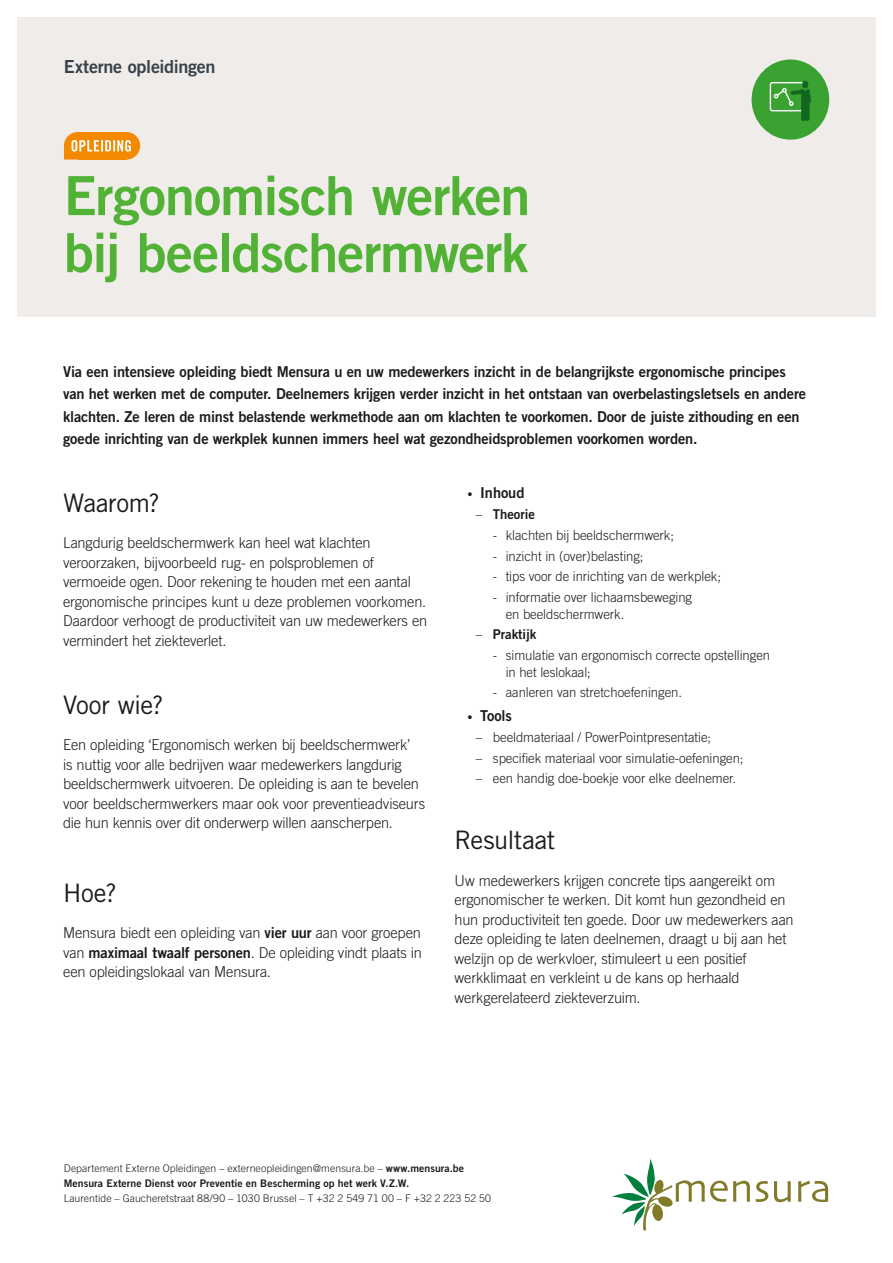
<style>
.page{position:relative;width:893px;height:1263px;background:#fff}
.page>*{position:absolute;margin:0;border:0;box-sizing:border-box;transform-origin:0 0}
.t1{font:54px/57px "Trade Gothic LT Std Bd 2";letter-spacing:-.025em;color:#51b236}
.t2{font:25.5px "Trade Gothic LT Std";letter-spacing:-.015em;color:#1c1b1a}
.t3{font:18px "Trade Gothic LT Std Bd 2";letter-spacing:-.015em;color:#384149}
.t4{font:300 15px/19.5px "Trade Gothic LT Std";letter-spacing:-.01em;color:#1c1b1a}
.t5{font:15px/22.5px "Trade Gothic LT Std Bd 2";letter-spacing:-.01em;color:#1c1b1a}
.t6{font:300 13.5px/16.5px "Trade Gothic LT Std";letter-spacing:-.005em;color:#1c1b1a}
.t7{font:13.5px "Trade Gothic LT Std Bd 2";letter-spacing:-.005em;color:#1c1b1a}
.t8{font:300 10.5px "Trade Gothic LT Std";letter-spacing:.005em;color:#1c1b1a}
.t9{font:10.5px "Trade Gothic LT Std Bd 2";letter-spacing:.005em;color:#1c1b1a}
.s1{font-family:"Trade Gothic LT Std Bd 2";font-weight:400}
.s2{font-family:"Trade Gothic LT Std";font-weight:300;font-size:10.5px}
.s3{font-family:"Trade Gothic LT Std";font-weight:300}
</style>
<div class="page">
<div style="left:17px;top:17px;width:859px;height:299px;background:#efecea"></div>
<svg style="left:756px;top:1181px;width:12px;height:21px"></svg>
<svg style="left:774px;top:1181px;width:17px;height:21px"></svg>
<svg style="left:798px;top:1181px;width:30px;height:21px"></svg>
<svg style="left:612px;top:1158px;width:138px;height:72px"></svg>
<div style="left:752px;top:60px;width:77px;height:80px;background:#3aa230;border-radius:50%"></div>
<svg style="left:770px;top:81px;width:41px;height:40px"></svg>
<div style="left:113px;top:132px;width:27px;height:28px;background:#f28901;border-radius:50%"></div>
<svg style="left:64px;top:132px;width:67px;height:28px"></svg>
<p class="t3" style="left:64px;top:55px;width:153px">Externe opleidingen</p>
<h1 class="t1" style="left:64px;top:166px;width:468px">Ergonomisch werken bij beeldschermwerk</h1>
<p class="t5" style="left:63px;top:360px;width:745px">Via een intensieve opleiding biedt Mensura u en uw medewerkers inzicht in de belangrijkste ergonomische principes van het werken met de computer. Deelnemers krijgen verder inzicht in het ontstaan van overbelastingsletsels en andere klachten. Ze leren de minst belastende werkmethode aan om klachten te voorkomen. Door de juiste zithouding en een goede inrichting van de werkplek kunnen immers heel wat gezondheidsproblemen voorkomen worden.</p>
<h2 class="t2" style="left:63px;top:487px;width:98px">Waarom?</h2>
<p class="t4" style="left:63px;top:533px;width:366px">Langdurig beeldschermwerk kan heel wat klachten veroorzaken, bijvoorbeeld rug- en polsproblemen of vermoeide ogen. Door rekening te houden met een aantal ergonomische principes kunt u deze problemen voorkomen.<br>Daardoor verhoogt de productiviteit van uw medewerkers en vermindert het ziekteverlet.</p>
<h2 class="t2" style="left:63px;top:689px;width:102px">Voor wie?</h2>
<p class="t4" style="left:63px;top:735px;width:363px">Een opleiding ‘Ergonomisch werken bij beeldschermwerk’<br>is nuttig voor alle bedrijven waar medewerkers langdurig beeldschermwerk uitvoeren. De opleiding is aan te bevelen voor beeldschermwerkers maar ook voor preventieadviseurs die hun kennis over dit onderwerp willen aanscherpen.</p>
<h2 class="t2" style="left:63px;top:877px;width:55px">Hoe?</h2>
<p class="t4" style="left:63px;top:923px;width:360px;text-align:justify">Mensura biedt een opleiding van <span class="s1">vier uur</span> aan voor groepen van <span class="s1">maximaal twaalf personen</span>. De opleiding vindt plaats in een opleidingslokaal van Mensura.</p>
<p class="t5" style="left:467px;top:481px;width:59px"><span class="s2">•</span> Inhoud</p>
<p class="t7" style="left:476px;top:506px;width:60px"><span class="s3">–</span> Theorie</p>
<p class="t6" style="left:493px;top:527px;width:183px">- klachten bij beeldschermwerk;</p>
<p class="t6" style="left:493px;top:547px;width:152px">- inzicht in (over)belasting;</p>
<p class="t6" style="left:493px;top:568px;width:230px">- tips voor de inrichting van de werkplek;</p>
<p class="t6" style="left:506px;top:589px;width:188px;text-indent:-13px">- informatie over lichaamsbeweging en beeldschermwerk.</p>
<p class="t7" style="left:476px;top:626px;width:62px"><span class="s3">–</span> Praktijk</p>
<p class="t6" style="left:506px;top:647px;width:266px;text-indent:-13px">- simulatie van ergonomisch correcte opstellingen in het leslokaal;</p>
<p class="t6" style="left:493px;top:684px;width:191px">- aanleren van stretchoefeningen.</p>
<p class="t5" style="left:467px;top:704px;width:46px"><span class="s2">•</span> Tools</p>
<p class="t6" style="left:476px;top:729px;width:237px">– beeldmateriaal / PowerPointpresentatie;</p>
<p class="t6" style="left:476px;top:749px;width:269px">– specifiek materiaal voor simulatie-oefeningen;</p>
<p class="t6" style="left:476px;top:770px;width:262px">– een handig doe-boekje voor elke deelnemer.</p>
<h2 class="t2" style="left:455px;top:825px;width:102px">Resultaat</h2>
<p class="t4" style="left:455px;top:870px;width:341px">Uw medewerkers krijgen concrete tips aangereikt om ergonomischer te werken. Dit komt hun gezondheid en hun productiviteit ten goede. Door uw medewerkers aan deze opleiding te laten deelnemen, draagt u bij aan het welzijn op de werkvloer, stimuleert u een positief werkklimaat en verkleint u de kans op herhaald werkgerelateerd ziekteverzuim.</p>
<p class="t8" style="left:64px;top:1162px;width:402px">Departement Externe Opleidingen – externeopleidingen@mensura.be – <span class="s1">www.mensura.be</span></p>
<p class="t9" style="left:64px;top:1176px;width:347px">Mensura Externe Dienst voor Preventie en Bescherming op het werk V.Z.W.</p>
<p class="t8" style="left:64px;top:1192px;width:429px">Laurentide – Gaucheretstraat 88/90 – 1030 Brussel – T +32 2 549 71 00 – F +32 2 223 52 50</p>
</div>
